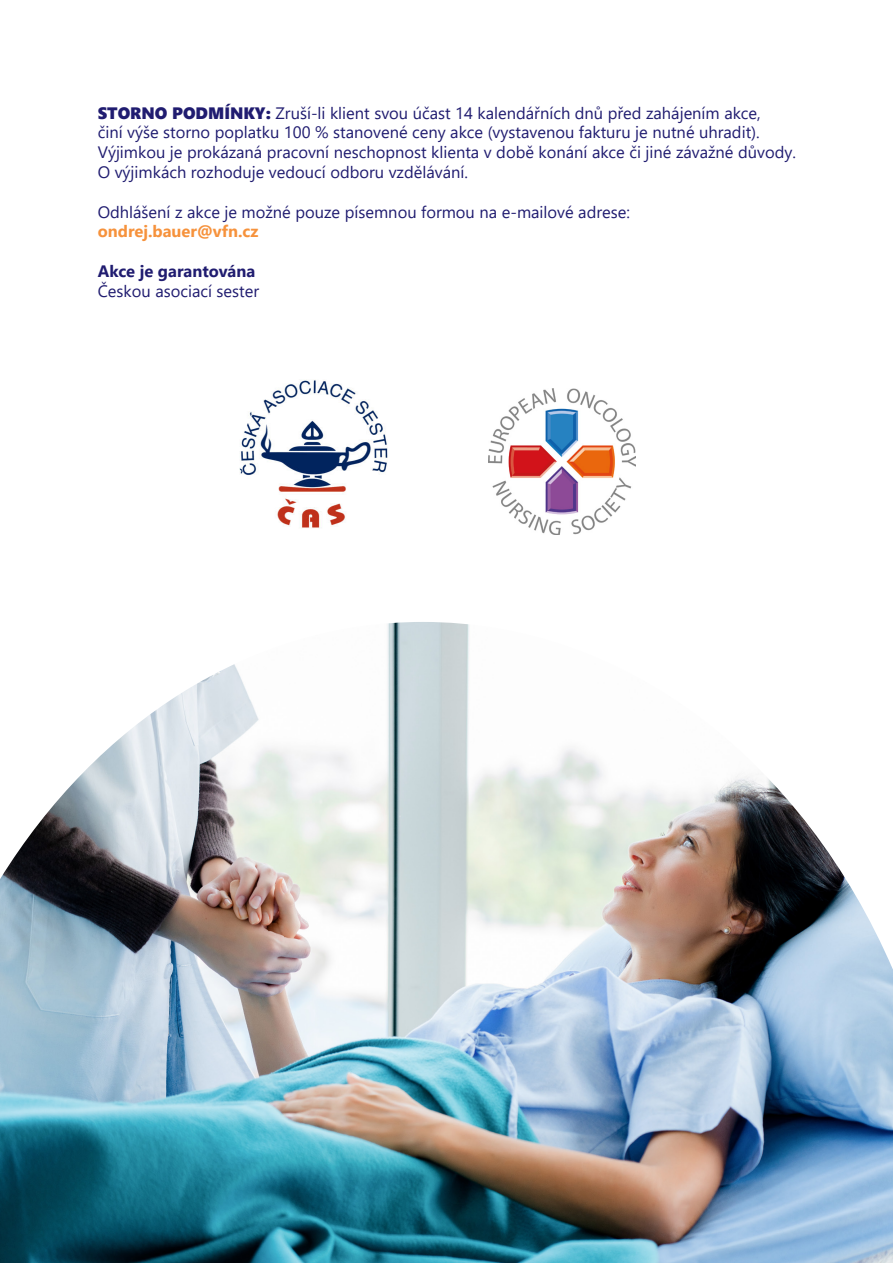
<style>
.page{position:relative;width:893px;height:1263px;background:#fff}
.page>*{position:absolute;margin:0;border:0;box-sizing:border-box;transform-origin:0 0}
.t1{font:16.5px "Segoe UI";color:#201c70}
.t2{font:700 16.5px "Segoe UI";color:#f6923c}
.t3{font:700 16.5px "Segoe UI";color:#201c70}
.s1{font-family:"Segoe UI Black"}
</style>
<div class="page">
<img style="left:0;top:622px;width:893px;height:641px">
<img style="left:239px;top:380px;width:149px;height:148px">
<img style="left:488px;top:388px;width:147px;height:146px">
<p class="t1" style="left:98px;top:97px;width:664px"><span class="s1">STORNO PODMÍNKY:</span> Zruší-li klient svou účast 14 kalendářních dnů před zahájením akce,</p>
<p class="t1" style="left:98px;top:117px;width:664px">činí výše storno poplatku 100 % stanovené ceny akce (vystavenou fakturu je nutné uhradit).</p>
<p class="t1" style="left:98px;top:137px;width:700px">Výjimkou je prokázaná pracovní neschopnost klienta v době konání akce či jiné závažné důvody.</p>
<p class="t1" style="left:98px;top:157px;width:372px">O výjimkách rozhoduje vedoucí odboru vzdělávání.</p>
<p class="t1" style="left:98px;top:196px;width:534px">Odhlášení z akce je možné pouze písemnou formou na e-mailové adrese:</p>
<p class="t2" style="left:98px;top:216px;width:162px">ondrej.bauer@vfn.cz</p>
<p class="t3" style="left:98px;top:256px;width:159px">Akce je garantována</p>
<p class="t1" style="left:98px;top:275px;width:163px">Českou asociací sester</p>
</div>
